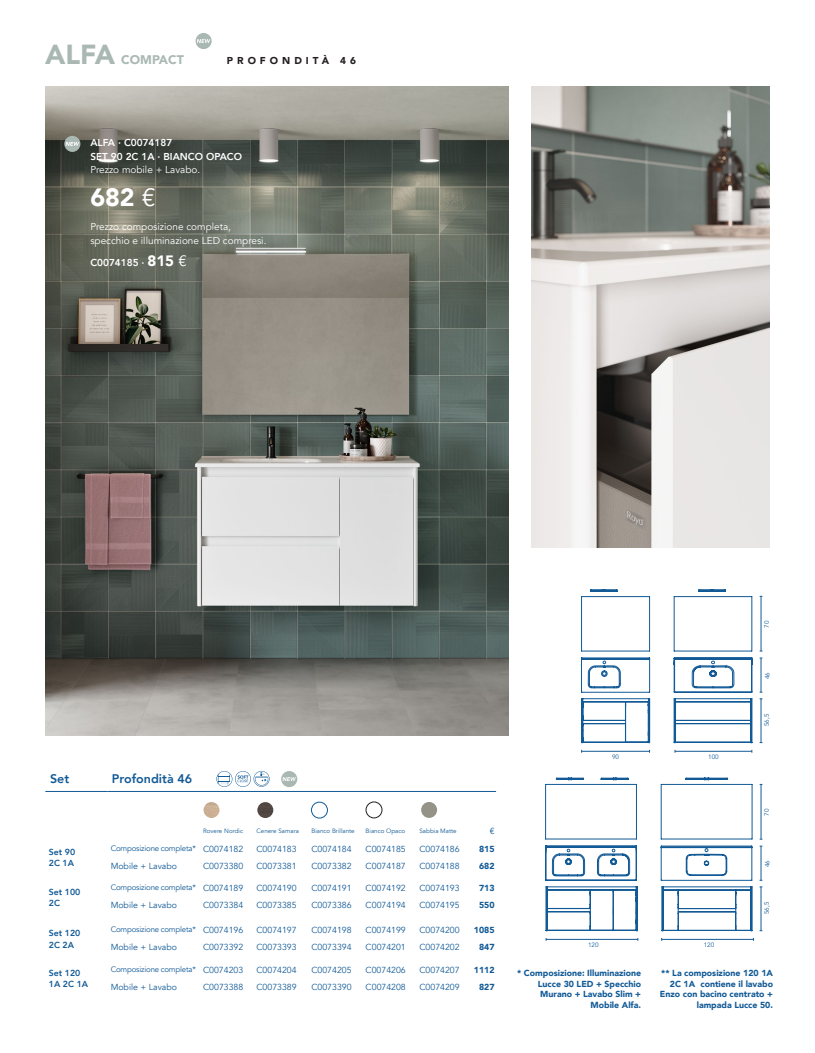
<style>
.page{position:relative;width:815px;height:1053px;background:#fff}
.page>*{position:absolute;margin:0;border:0;box-sizing:border-box;transform-origin:0 0}
.t1{font:900 27.5px "Avenir";color:#aab8b4}
.t2{font:900 25px "Avenir";color:#fff}
.t3{font:800 12.5px "Avenir";color:#125a96}
.t4{font:900 12.5px "Avenir";color:#aab8b4}
.t5{font:10px/13.8px "Avenir";color:#fff}
.t6{font:800 10px/13.8px "Avenir";color:#fff}
.t7{font:900 10px "Avenir";letter-spacing:.4em;color:#231f20}
.t8{font:8.75px "Avenir";color:#125a96}
.t9{font:900 8.75px/10.5px "Avenir";color:#125a96;text-align:right}
.t10{font:800 8.75px/11px "Avenir";color:#125a96}
.t11{font:7.88px "Avenir";letter-spacing:-.02em;color:#125a96}
.t12{font:6.25px "Avenir";color:#125a96}
.s1{font-weight:400}
.s2{font-weight:900;font-size:15px}
.s3{font-weight:400;font-size:15px}
.s4{font-size:8.75px}
</style>
<div class="page">
<img style="left:45px;top:87px;width:463px;height:648px">
<hr style="left:675px;top:751px;width:77px;height:1px;background:#125a96">
<svg style="left:674px;top:698px;width:78px;height:45px"></svg>
<svg style="left:661px;top:845px;width:91px;height:35px"></svg>
<svg style="left:661px;top:886px;width:92px;height:45px"></svg>
<svg style="left:545px;top:829px;width:92px;height:51px"></svg>
<svg style="left:674px;top:657px;width:79px;height:35px"></svg>
<hr style="left:752px;top:596px;width:1px;height:55px;background:#125a96">
<hr style="left:674px;top:596px;width:78px;height:1px;background:#125a96">
<hr style="left:674px;top:596px;width:1px;height:55px;background:#125a96">
<hr style="left:674px;top:650px;width:78px;height:1px;background:#125a96">
<svg style="left:698px;top:589px;width:28px;height:3px"></svg>
<hr style="left:752px;top:784px;width:1px;height:55px;background:#125a96">
<hr style="left:661px;top:784px;width:91px;height:1px;background:#125a96">
<hr style="left:661px;top:784px;width:1px;height:55px;background:#125a96">
<hr style="left:661px;top:838px;width:91px;height:1px;background:#125a96">
<hr style="left:636px;top:784px;width:1px;height:55px;background:#125a96">
<hr style="left:546px;top:784px;width:90px;height:1px;background:#125a96">
<hr style="left:545px;top:784px;width:1px;height:55px;background:#125a96">
<hr style="left:546px;top:838px;width:90px;height:1px;background:#125a96">
<hr style="left:761px;top:784px;width:1px;height:55px;background:#125a96">
<hr style="left:761px;top:846px;width:1px;height:34px;background:#125a96">
<svg style="left:685px;top:777px;width:43px;height:3px"></svg>
<svg style="left:556px;top:777px;width:28px;height:3px"></svg>
<svg style="left:601px;top:777px;width:28px;height:3px"></svg>
<hr style="left:662px;top:939px;width:91px;height:1px;background:#125a96">
<hr style="left:546px;top:939px;width:92px;height:1px;background:#125a96">
<hr style="left:761px;top:886px;width:1px;height:44px;background:#125a96">
<hr style="left:582px;top:751px;width:67px;height:1px;background:#125a96">
<svg style="left:581px;top:657px;width:69px;height:86px"></svg>
<hr style="left:649px;top:596px;width:1px;height:55px;background:#125a96">
<hr style="left:582px;top:596px;width:68px;height:1px;background:#125a96">
<hr style="left:581px;top:596px;width:1px;height:55px;background:#125a96">
<hr style="left:582px;top:650px;width:68px;height:1px;background:#125a96">
<svg style="left:590px;top:589px;width:28px;height:3px"></svg>
<hr style="left:761px;top:596px;width:1px;height:55px;background:#125a96">
<hr style="left:761px;top:658px;width:1px;height:34px;background:#125a96">
<hr style="left:761px;top:698px;width:1px;height:44px;background:#125a96">
<svg style="left:546px;top:886px;width:92px;height:45px"></svg>
<div style="left:366px;top:801px;width:16px;height:17px;border:1px solid #231f20;border-radius:50%"></div>
<img style="left:421px;top:801px;width:16px;height:16px;border-radius:8px">
<img style="left:204px;top:802px;width:15px;height:15px;border-radius:8px">
<img style="left:257px;top:802px;width:16px;height:16px;border-radius:8px">
<div style="left:311px;top:801px;width:17px;height:17px;border:1px solid #125a96;border-radius:50%"></div>
<hr style="left:45px;top:791px;width:62px;height:1px;background:#125a96">
<hr style="left:107px;top:791px;width:389px;height:1px;background:#125a96">
<svg style="left:216px;top:770px;width:54px;height:17px"></svg>
<img style="left:531px;top:87px;width:239px;height:460px">
<div style="left:196px;top:33px;width:16px;height:16px;background:#aab8b4;border-radius:50%"></div>
<svg style="left:197px;top:39px;width:13px;height:4px"></svg>
<div style="left:64px;top:136px;width:16px;height:16px;background:#aab8b4;border-radius:50%"></div>
<svg style="left:66px;top:142px;width:13px;height:4px"></svg>
<div style="left:281px;top:771px;width:16px;height:16px;background:#aab8b4;border-radius:50%"></div>
<svg style="left:283px;top:777px;width:13px;height:4px"></svg>
<h1 class="t1" style="left:45px;top:31px;width:72px">ALFA</h1>
<h3 class="t4" style="left:121px;top:49px;width:64px">COMPACT</h3>
<p class="t7" style="left:227px;top:52px;width:131px">PROFONDITÀ 46</p>
<p class="t6" style="left:90px;top:135px;width:153px">ALFA · C0074187<br>SET 90 2C 1A · BIANCO OPACO</p>
<p class="t5" style="left:90px;top:163px;width:111px">Prezzo mobile + Lavabo.</p>
<h2 class="t2" style="left:90px;top:176px;width:67px">682 <span class="s1">€</span></h2>
<p class="t5" style="left:90px;top:220px;width:178px">Prezzo composizione completa, specchio e illuminazione LED compresi.</p>
<p class="t6" style="left:90px;top:255px;width:98px">C0074185 · <span class="s2">815</span> <span class="s3">€</span></p>
<h3 class="t3" style="left:50px;top:767px;width:21px">Set</h3>
<h3 class="t3" style="left:112px;top:767px;width:82px">Profondità 46</h3>
<p class="t12" style="left:203px;top:827px;width:41px">Rovere Nordic</p>
<p class="t12" style="left:256px;top:827px;width:44px">Cenere Samara</p>
<p class="t12" style="left:311px;top:827px;width:45px">Bianco Brillante</p>
<p class="t12" style="left:366px;top:827px;width:41px">Bianco Opaco</p>
<p class="t12" style="left:419px;top:827px;width:39px">Sabbia Matte</p>
<p class="t8" style="left:490px;top:826px;width:6px">€</p>
<p class="t10" style="left:49px;top:846px;width:28px">Set 90<br>2C 1A</p>
<p class="t11" style="left:111px;top:843px;width:134px">Composizione completa* <span class="s4">C0074182</span></p>
<p class="t8" style="left:256px;top:843px;width:42px">C0074183</p>
<p class="t8" style="left:311px;top:843px;width:42px">C0074184</p>
<p class="t8" style="left:366px;top:843px;width:42px">C0074185</p>
<p class="t8" style="left:419px;top:843px;width:42px">C0074186</p>
<p class="t9" style="left:479px;top:843px;width:17px">815</p>
<p class="t8" style="left:111px;top:860px;width:68px">Mobile + Lavabo</p>
<p class="t8" style="left:203px;top:860px;width:42px">C0073380</p>
<p class="t8" style="left:256px;top:860px;width:42px">C0073381</p>
<p class="t8" style="left:311px;top:860px;width:42px">C0073382</p>
<p class="t8" style="left:366px;top:860px;width:42px">C0074187</p>
<p class="t8" style="left:419px;top:860px;width:42px">C0074188</p>
<p class="t9" style="left:479px;top:860px;width:17px">682</p>
<p class="t10" style="left:49px;top:885px;width:33px">Set 100<br>2C</p>
<p class="t11" style="left:111px;top:882px;width:134px">Composizione completa* <span class="s4">C0074189</span></p>
<p class="t8" style="left:256px;top:883px;width:42px">C0074190</p>
<p class="t8" style="left:311px;top:883px;width:42px">C0074191</p>
<p class="t8" style="left:366px;top:883px;width:42px">C0074192</p>
<p class="t8" style="left:419px;top:883px;width:42px">C0074193</p>
<p class="t9" style="left:479px;top:882px;width:17px">713</p>
<p class="t8" style="left:111px;top:900px;width:68px">Mobile + Lavabo</p>
<p class="t8" style="left:203px;top:900px;width:42px">C0073384</p>
<p class="t8" style="left:256px;top:900px;width:42px">C0073385</p>
<p class="t8" style="left:311px;top:900px;width:42px">C0073386</p>
<p class="t8" style="left:366px;top:900px;width:42px">C0074194</p>
<p class="t8" style="left:419px;top:900px;width:42px">C0074195</p>
<p class="t9" style="left:479px;top:899px;width:17px">550</p>
<p class="t10" style="left:49px;top:927px;width:33px">Set 120<br>2C 2A</p>
<p class="t11" style="left:111px;top:924px;width:134px">Composizione completa* <span class="s4">C0074196</span></p>
<p class="t8" style="left:256px;top:924px;width:42px">C0074197</p>
<p class="t8" style="left:311px;top:924px;width:42px">C0074198</p>
<p class="t8" style="left:366px;top:924px;width:42px">C0074199</p>
<p class="t8" style="left:419px;top:924px;width:42px">C0074200</p>
<p class="t9" style="left:474px;top:924px;width:22px">1085</p>
<p class="t8" style="left:111px;top:941px;width:68px">Mobile + Lavabo</p>
<p class="t8" style="left:203px;top:941px;width:42px">C0073392</p>
<p class="t8" style="left:256px;top:941px;width:42px">C0073393</p>
<p class="t8" style="left:311px;top:941px;width:42px">C0073394</p>
<p class="t8" style="left:366px;top:941px;width:42px">C0074201</p>
<p class="t8" style="left:419px;top:941px;width:42px">C0074202</p>
<p class="t9" style="left:479px;top:941px;width:17px">847</p>
<p class="t10" style="left:49px;top:967px;width:41px">Set 120<br>1A 2C 1A</p>
<p class="t11" style="left:111px;top:964px;width:134px">Composizione completa* <span class="s4">C0074203</span></p>
<p class="t8" style="left:256px;top:964px;width:42px">C0074204</p>
<p class="t8" style="left:311px;top:964px;width:42px">C0074205</p>
<p class="t8" style="left:366px;top:964px;width:42px">C0074206</p>
<p class="t8" style="left:419px;top:964px;width:42px">C0074207</p>
<p class="t9" style="left:474px;top:964px;width:22px">1112</p>
<p class="t8" style="left:111px;top:981px;width:68px">Mobile + Lavabo</p>
<p class="t8" style="left:203px;top:981px;width:42px">C0073388</p>
<p class="t8" style="left:256px;top:981px;width:42px">C0073389</p>
<p class="t8" style="left:311px;top:981px;width:42px">C0073390</p>
<p class="t8" style="left:366px;top:981px;width:42px">C0074208</p>
<p class="t8" style="left:419px;top:981px;width:42px">C0074209</p>
<p class="t9" style="left:479px;top:981px;width:17px">827</p>
<p class="t12" style="left:763px;top:627px;width:9px;rotate:-90deg">70</p>
<p class="t12" style="left:612px;top:753px;width:9px">90</p>
<p class="t12" style="left:708px;top:753px;width:12px">100</p>
<p class="t12" style="left:588px;top:941px;width:12px">120</p>
<p class="t12" style="left:704px;top:941px;width:12px">120</p>
<p class="t12" style="left:764px;top:679px;width:9px;rotate:-90deg">46</p>
<p class="t12" style="left:763px;top:726px;width:14px;rotate:-90deg">56,5</p>
<p class="t12" style="left:763px;top:815px;width:9px;rotate:-90deg">70</p>
<p class="t12" style="left:764px;top:867px;width:9px;rotate:-90deg">46</p>
<p class="t12" style="left:763px;top:914px;width:14px;rotate:-90deg">56,5</p>
<p class="t9" style="left:517px;top:967px;width:125px">* Composizione: Illuminazione<br>Lucce 30 LED + Specchio<br>Murano + Lavabo Slim +<br>Mobile Alfa.</p>
<p class="t9" style="left:660px;top:967px;width:115px">** La composizione 120 1A<br>2C 1A contiene il lavabo<br>Enzo con bacino centrato + lampada Lucce 50.</p>
</div>
